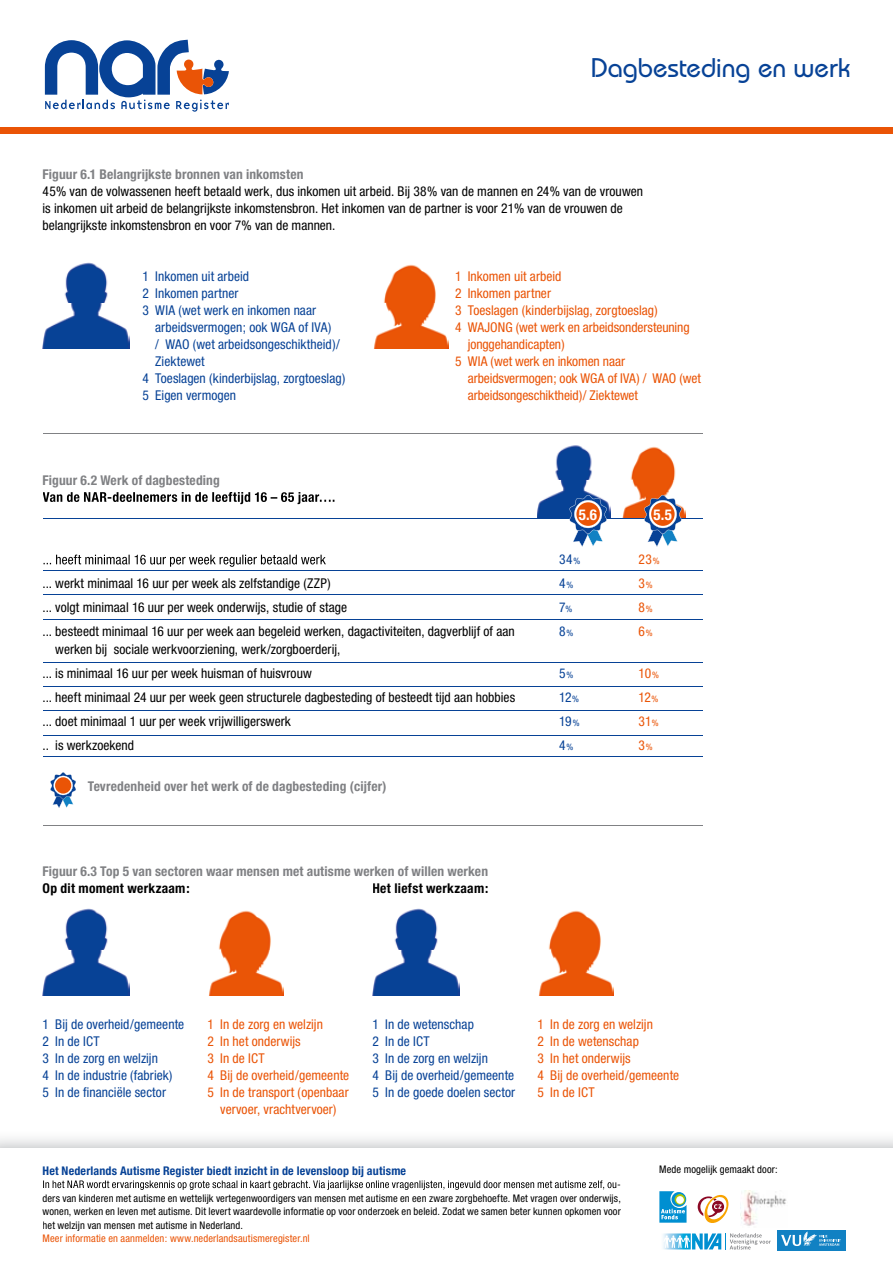
<style>
.page{position:relative;width:893px;height:1263px;background:#fff}
.page>*{position:absolute;margin:0;border:0;box-sizing:border-box;transform-origin:0 0}
.t1{font:500 27px "Bauhaus IT Cby BT";letter-spacing:-.005em;color:#074296}
.t2{font:700 condensed 15px "Helvetica Neue";color:#fff}
.t3{font:condensed 13.5px/24px "Helvetica Neue";color:#000}
.t4{font:condensed 13.5px/24px "Helvetica Neue";color:#ea5406}
.t5{font:condensed 13.5px/17px "Helvetica Neue";color:#074296}
.t6{font:700 condensed 13.5px "Helvetica Neue";letter-spacing:.01em;color:#808184}
.t7{font:700 condensed 13.5px "Helvetica Neue";letter-spacing:.02em;color:#000}
.t8{font:700 condensed 12px "Helvetica Neue";letter-spacing:.015em;color:#074296}
.t9{font:condensed 10.5px/13.5px "Helvetica Neue";letter-spacing:.01em;color:#000;text-align:justify}
.t10{font:condensed 10.5px "Helvetica Neue";letter-spacing:.01em;color:#ea5406}
.s1{font-size:9px}
</style>
<div class="page">
<div style="left:0;top:128px;width:893px;height:6px;background:#ea5406"></div>
<svg style="left:45px;top:40px;width:184px;height:72px"></svg>
<svg style="left:43px;top:492px;width:291px;height:12px"></svg>
<div style="left:777px;top:1230px;width:68px;height:20px;background:#1181c3"></div>
<svg style="left:781px;top:1231px;width:60px;height:15px"></svg>
<svg style="left:659px;top:1191px;width:27px;height:32px"></svg>
<svg style="left:698px;top:1194px;width:30px;height:29px"></svg>
<svg style="left:663px;top:1233px;width:108px;height:16px"></svg>
<svg style="left:43px;top:1180px;width:577px;height:10px"></svg>
<img style="left:741px;top:1190px;width:46px;height:36px">
<hr style="left:43px;top:433px;width:659px;height:1px;background:#808184">
<hr style="left:43px;top:825px;width:659px;height:1px;background:#808184">
<img style="left:43px;top:262px;width:87px;height:87px">
<img style="left:372px;top:908px;width:88px;height:87px">
<img style="left:43px;top:908px;width:87px;height:87px">
<img style="left:537px;top:445px;width:73px;height:73px">
<img style="left:373px;top:264px;width:75px;height:85px">
<img style="left:539px;top:910px;width:74px;height:85px">
<img style="left:209px;top:910px;width:74px;height:85px">
<img style="left:622px;top:446px;width:63px;height:72px">
<svg style="left:44px;top:554px;width:282px;height:13px"></svg>
<hr style="left:43px;top:518px;width:659px;height:1px;background:#074296">
<hr style="left:43px;top:756px;width:659px;height:1px;background:#074296">
<svg style="left:569px;top:495px;width:38px;height:52px"></svg>
<div style="left:576px;top:502px;width:24px;height:24px;background:#ea5406;border-radius:50%"></div>
<svg style="left:644px;top:495px;width:37px;height:52px"></svg>
<div style="left:651px;top:502px;width:24px;height:24px;background:#ea5406;border-radius:50%"></div>
<hr style="left:43px;top:570px;width:659px;height:1px;background:#074296">
<hr style="left:43px;top:595px;width:659px;height:1px;background:#074296">
<hr style="left:43px;top:662px;width:659px;height:1px;background:#074296">
<hr style="left:43px;top:686px;width:659px;height:1px;background:#074296">
<hr style="left:43px;top:711px;width:659px;height:1px;background:#074296">
<hr style="left:43px;top:735px;width:659px;height:1px;background:#074296">
<hr style="left:43px;top:619px;width:659px;height:1px;background:#074296">
<svg style="left:50px;top:772px;width:26px;height:36px"></svg>
<div style="left:55px;top:777px;width:16px;height:16px;background:#ea5406;border-radius:50%"></div>
<h1 class="t1" style="left:591px;top:51px;width:261px">Dagbesteding en werk</h1>
<p class="t6" style="left:43px;top:166px;width:263px">Figuur 6.1 Belangrijkste bronnen van inkomsten</p>
<p class="t3" style="left:43px;top:182px;width:602px;line-height:17px">45% van de volwassenen heeft betaald werk, dus inkomen uit arbeid. Bij 38% van de mannen en 24% van de vrouwen is inkomen uit arbeid de belangrijkste inkomstensbron. Het inkomen van de partner is voor 21% van de vrouwen de belangrijkste inkomstensbron en voor 7% van de mannen.</p>
<p class="t5" style="left:142px;top:267px;width:108px">1 Inkomen uit arbeid</p>
<p class="t5" style="left:142px;top:284px;width:97px">2 Inkomen partner</p>
<p class="t5" style="left:142px;top:301px;width:175px">3 WIA (wet werk en inkomen naar</p>
<p class="t5" style="left:155px;top:318px;width:178px">arbeidsvermogen; ook WGA of IVA)</p>
<p class="t5" style="left:155px;top:335px;width:186px">/ WAO (wet arbeidsongeschiktheid)/</p>
<p class="t5" style="left:155px;top:352px;width:51px">Ziektewet</p>
<p class="t5" style="left:142px;top:369px;width:204px">4 Toeslagen (kinderbijslag, zorgtoeslag)</p>
<p class="t5" style="left:142px;top:386px;width:95px">5 Eigen vermogen</p>
<p class="t6" style="left:43px;top:472px;width:179px">Figuur 6.2 Werk of dagbesteding</p>
<p class="t4" style="left:455px;top:264px;width:108px">1 Inkomen uit arbeid</p>
<p class="t4" style="left:455px;top:281px;width:97px">2 Inkomen partner</p>
<p class="t4" style="left:455px;top:298px;width:204px">3 Toeslagen (kinderbijslag, zorgtoeslag)</p>
<p class="t4" style="left:455px;top:315px;width:236px">4 WAJONG (wet werk en arbeidsondersteuning</p>
<p class="t4" style="left:468px;top:332px;width:98px">jonggehandicapten)</p>
<p class="t4" style="left:455px;top:349px;width:171px">5 WIA (wet werk en inkomen naar</p>
<p class="t4" style="left:468px;top:366px;width:235px">arbeidsvermogen; ook WGA of IVA) / WAO (wet</p>
<p class="t4" style="left:468px;top:383px;width:172px">arbeidsongeschiktheid)/ Ziektewet</p>
<p class="t3" style="left:43px;top:571px;width:474px">... werkt minimaal 16 uur per week als zelfstandige (ZZP)<br>... volgt minimaal 16 uur per week onderwijs, studie of stage<br>... besteedt minimaal 16 uur per week aan begeleid werken, dagactiviteiten, dagverblijf of aan</p>
<p class="t3" style="left:43px;top:637px;width:474px;text-indent:13px">werken bij sociale werkvoorziening, werk/zorgboerderij,<br>... is minimaal 16 uur per week huisman of huisvrouw<br>... heeft minimaal 24 uur per week geen structurele dagbesteding of besteedt tijd aan hobbies ... doet minimaal 1 uur per week vrijwilligerswerk<br>.. is werkzoekend</p>
<p class="t6" style="left:88px;top:778px;width:300px">Tevredenheid over het werk of de dagbesteding (cijfer)</p>
<p class="t6" style="left:43px;top:863px;width:447px">Figuur 6.3 Top 5 van sectoren waar mensen met autisme werken of willen werken</p>
<p class="t7" style="left:43px;top:880px;width:149px">Op dit moment werkzaam:</p>
<p class="t7" style="left:372px;top:880px;width:117px">Het liefst werkzaam:</p>
<p class="t2" style="left:579px;top:505px;width:20px">5.6</p>
<p class="t2" style="left:653px;top:505px;width:20px">5.5</p>
<p class="t5" style="left:559px;top:547px;width:23px;line-height:24px">34<span class="s1">%<br></span>4<span class="s1">%<br></span>7<span class="s1">%<br></span>8<span class="s1">%</span></p>
<p class="t5" style="left:559px;top:661px;width:22px;line-height:24px">5<span class="s1">%<br></span>12<span class="s1">%<br></span>19<span class="s1">%<br></span>4<span class="s1">%</span></p>
<p class="t4" style="left:638px;top:547px;width:23px">23<span class="s1">%<br></span>3<span class="s1">%<br></span>8<span class="s1">%<br></span>6<span class="s1">%</span></p>
<p class="t4" style="left:638px;top:661px;width:22px;text-align:justify">10<span class="s1">% </span>12<span class="s1">% </span>31<span class="s1">% </span>3<span class="s1">%</span></p>
<p class="t5" style="left:43px;top:1016px;width:143px">1 Bij de overheid/gemeente<br>2 In de ICT<br>3 In de zorg en welzijn<br>4 In de industrie (fabriek)<br>5 In de financiële sector</p>
<p class="t5" style="left:372px;top:1016px;width:144px">1 In de wetenschap<br>2 In de ICT<br>3 In de zorg en welzijn<br>4 Bij de overheid/gemeente<br>5 In de goede doelen sector</p>
<p class="t4" style="left:208px;top:1012px;width:117px">1 In de zorg en welzijn</p>
<p class="t4" style="left:208px;top:1029px;width:95px">2 In het onderwijs</p>
<p class="t4" style="left:208px;top:1046px;width:59px">3 In de ICT</p>
<p class="t4" style="left:208px;top:1063px;width:143px">4 Bij de overheid/gemeente</p>
<p class="t4" style="left:208px;top:1080px;width:143px">5 In de transport (openbaar</p>
<p class="t4" style="left:220px;top:1097px;width:118px">vervoer, vrachtvervoer)</p>
<p class="t4" style="left:537px;top:1016px;width:143px;line-height:17px">1 In de zorg en welzijn<br>2 In de wetenschap<br>3 In het onderwijs<br>4 Bij de overheid/gemeente<br>5 In de ICT</p>
<p class="t8" style="left:43px;top:1163px;width:365px">Het Nederlands Autisme Register biedt inzicht in de levensloop bij autisme</p>
<p class="t9" style="left:43px;top:1191px;width:580px">ders van kinderen met autisme en wettelijk vertegenwoordigers van mensen met autisme en een zware zorgbehoefte. Met vragen over onderwijs, wonen, werken en leven met autisme. Dit levert waardevolle informatie op voor onderzoek en beleid. Zodat we samen beter kunnen opkomen voor het welzijn van mensen met autisme in Nederland.</p>
<p class="t10" style="left:43px;top:1232px;width:269px">Meer informatie en aanmelden: www.nederlandsautismeregister.nl</p>
<p class="t9" style="left:659px;top:1163px;width:120px">Mede mogelijk gemaakt door:</p>
</div>
